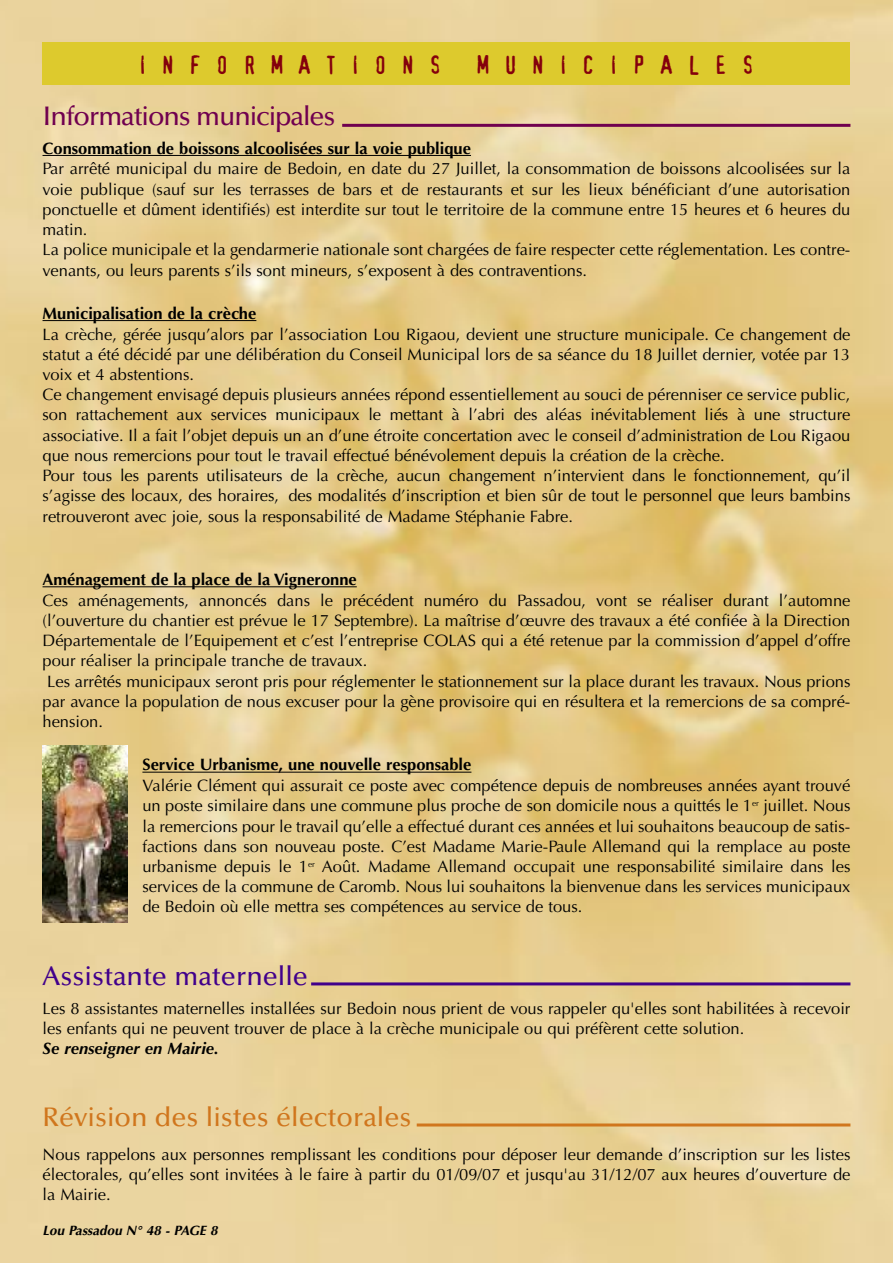
<style>
.page{position:relative;width:893px;height:1263px;background:#fff}
.page>*{position:absolute;margin:0;border:0;box-sizing:border-box;transform-origin:0 0}
.t1{font:500 27px "Optima";color:#d0761d}
.t2{font:500 27px "Optima";letter-spacing:-.04em;color:#70004f}
.t3{font:500 27px "Optima";color:#41008b}
.t4{font:24.75px "Confidential";letter-spacing:.61em;color:#84000c}
.t5{font:16.5px/20.2px "Optima";color:#000}
.t6{font:700 16.5px "Optima";color:#000}
.t7{font:italic 700 16.5px "Optima";color:#000}
.t8{font:italic 700 13.5px "Optima";color:#000}
</style>
<div class="page">
<img style="left:0;top:0;width:893px;height:1263px">
<hr style="left:43px;top:155px;width:428px;height:1px;background:#000">
<hr style="left:43px;top:320px;width:213px;height:1px;background:#000">
<hr style="left:43px;top:586px;width:314px;height:1px;background:#000">
<hr style="left:142px;top:772px;width:329px;height:1px;background:#000">
<hr style="left:342px;top:124px;width:508px;height:3px;background:#70004f">
<div style="left:43px;top:43px;width:807px;height:42px;background:#ddca2d"></div>
<hr style="left:417px;top:1123px;width:433px;height:3px;background:#d0761d">
<hr style="left:311px;top:982px;width:539px;height:3px;background:#41008b">
<img style="left:43px;top:745px;width:84px;height:177px">
<h2 class="t4" style="left:139px;top:50px;width:304px">INFORMATIONS</h2>
<h2 class="t4" style="left:477px;top:50px;width:279px">MUNICIPALES</h2>
<h1 class="t2" style="left:43px;top:105px;width:294px">Informations municipales</h1>
<p class="t6" style="left:43px;top:138px;width:430px">Consommation de boissons alcoolisées sur la voie publique</p>
<p class="t5" style="left:43px;top:160px;width:809px">Par arrêté municipal du maire de Bedoin, en date du 27 Juillet, la consommation de boissons alcoolisées sur la voie publique (sauf sur les terrasses de bars et de restaurants et sur les lieux bénéficiant d’une autorisation ponctuelle et dûment identifiés) est interdite sur tout le territoire de la commune entre 15 heures et 6 heures du matin.<br>La police municipale et la gendarmerie nationale sont chargées de faire respecter cette réglementation. Les contre&shy;venants, ou leurs parents s’ils sont mineurs, s’exposent à des contraventions.</p>
<p class="t6" style="left:43px;top:304px;width:215px">Municipalisation de la crèche</p>
<p class="t5" style="left:43px;top:325px;width:809px">La crèche, gérée jusqu’alors par l’association Lou Rigaou, devient une structure municipale. Ce changement de statut a été décidé par une délibération du Conseil Municipal lors de sa séance du 18 Juillet dernier, votée par 13 voix et 4 abstentions.<br>Ce changement envisagé depuis plusieurs années répond essentiellement au souci de pérenniser ce service public, son rattachement aux services municipaux le mettant à l’abri des aléas inévitablement liés à une structure associative. Il a fait l’objet depuis un an d’une étroite concertation avec le conseil d’administration de Lou Rigaou que nous remercions pour tout le travail effectué bénévolement depuis la création de la crèche.<br>Pour tous les parents utilisateurs de la crèche, aucun changement n’intervient dans le fonctionnement, qu’il s’agisse des locaux, des horaires, des modalités d’inscription et bien sûr de tout le personnel que leurs bambins retrouveront avec joie, sous la responsabilité de Madame Stéphanie Fabre.</p>
<p class="t6" style="left:43px;top:570px;width:316px">Aménagement de la place de la Vigneronne</p>
<p class="t5" style="left:43px;top:592px;width:809px">Ces aménagements, annoncés dans le précédent numéro du Passadou, vont se réaliser durant l’automne (l’ouverture du chantier est prévue le 17 Septembre). La maîtrise d’œuvre des travaux a été confiée à la Direction Départementale de l’Equipement et c’est l’entreprise COLAS qui a été retenue par la commission d’appel d’offre pour réaliser la principale tranche de travaux.<br>Les arrêtés municipaux seront pris pour réglementer le stationnement sur la place durant les travaux. Nous prions par avance la population de nous excuser pour la gène provisoire qui en résultera et la remercions de sa compré&shy;hension.</p>
<p class="t6" style="left:142px;top:755px;width:331px">Service Urbanisme, une nouvelle responsable</p>
<p class="t5" style="left:142px;top:777px;width:710px;text-align:justify">Valérie Clément qui assurait ce poste avec compétence depuis de nombreuses années ayant trouvé un poste similaire dans une commune plus proche de son domicile nous a quittés le 1<sup>er</sup> juillet. Nous la remercions pour le travail qu’elle a effectué durant ces années et lui souhaitons beaucoup de satis&shy;factions dans son nouveau poste. C’est Madame Marie-Paule Allemand qui la remplace au poste urbanisme depuis le 1<sup>er</sup> Août. Madame Allemand occupait une responsabilité similaire dans les services de la commune de Caromb. Nous lui souhaitons la bienvenue dans les services municipaux de Bedoin où elle mettra ses compétences au service de tous.</p>
<h1 class="t3" style="left:43px;top:965px;width:267px">Assistante maternelle</h1>
<p class="t5" style="left:43px;top:999px;width:809px">Les 8 assistantes maternelles installées sur Bedoin nous prient de vous rappeler qu'elles sont habilitées à recevoir les enfants qui ne peuvent trouver de place à la crèche municipale ou qui préfèrent cette solution.</p>
<p class="t7" style="left:43px;top:1039px;width:178px">Se renseigner en Mairie.</p>
<h1 class="t1" style="left:43px;top:1106px;width:370px">Révision des listes électorales</h1>
<p class="t5" style="left:43px;top:1145px;width:809px;text-align:justify">Nous rappelons aux personnes remplissant les conditions pour déposer leur demande d’inscription sur les listes électorales, qu’elles sont invitées à le faire à partir du 01/09/07 et jusqu'au 31/12/07 aux heures d’ouverture de la Mairie.</p>
<p class="t8" style="left:43px;top:1225px;width:177px">Lou Passadou N° 48 - PAGE 8</p>
</div>
